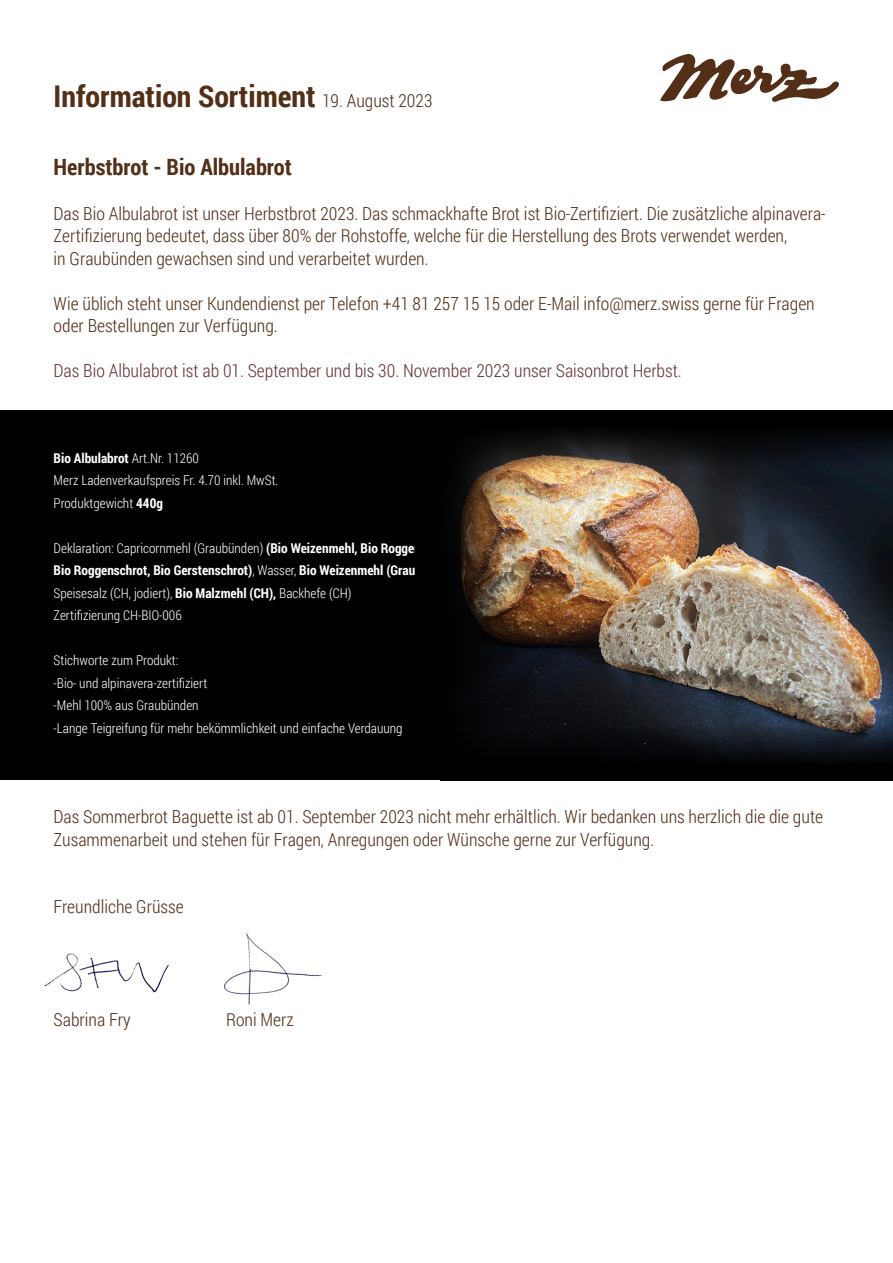
<style>
.page{position:relative;width:893px;height:1263px;background:#fff}
.page>*{position:absolute;margin:0;border:0;box-sizing:border-box;transform-origin:0 0}
.t1{font:700 30px "Roboto Condensed";color:#532f18}
.t2{font:700 22.5px "Roboto Condensed";color:#532f18}
.t3{font:300 18px/22.5px "Roboto Condensed";color:#532f18}
.t4{font:300 18px "Roboto Condensed";color:#633}
.t5{font:300 13.5px/22.5px "Roboto Condensed";color:#fff}
.t6{font:700 13.5px "Roboto Condensed";color:#fff}
.s1{font-weight:300;font-size:18px}
.s2{font-weight:300}
.s3{font-weight:700}
</style>
<div class="page">
<svg style="left:660px;top:54px;width:179px;height:48px"></svg>
<div style="left:0;top:410px;width:893px;height:370px;background:#000"></div>
<img style="left:44px;top:953px;width:125px;height:40px">
<img style="left:225px;top:933px;width:97px;height:72px">
<img style="left:533px;top:486px;width:360px;height:219px">
<img style="left:460px;top:486px;width:73px;height:219px">
<svg style="left:463px;top:432px;width:430px;height:54px"></svg>
<svg style="left:464px;top:705px;width:429px;height:57px"></svg>
<p class="t1" style="left:54px;top:76px;width:380px">Information Sortiment <span class="s1">19. August 2023</span></p>
<p class="t2" style="left:54px;top:151px;width:240px">Herbstbrot - Bio Albulabrot</p>
<p class="t3" style="left:54px;top:202px;width:773px">Das Bio Albulabrot ist unser Herbstbrot 2023. Das schmackhafte Brot ist Bio-Zertifiziert. Die zusätzliche alpinavera-<br>Zertifizierung bedeutet, dass über 80% der Rohstoffe, welche für die Herstellung des Brots verwendet werden,</p>
<p class="t3" style="left:54px;top:247px;width:376px">in Graubünden gewachsen sind und verarbeitet wurden.</p>
<p class="t3" style="left:54px;top:292px;width:763px">Wie üblich steht unser Kundendienst per Telefon +41 81 257 15 15 oder E-Mail info@merz.swiss gerne für Fragen oder Bestellungen zur Verfügung.</p>
<p class="t4" style="left:54px;top:359px;width:630px">Das Bio Albulabrot ist ab 01. September und bis 30. November 2023 unser Saisonbrot Herbst.</p>
<p class="t6" style="left:54px;top:449px;width:147px">Bio Albulabrot <span class="s2">Art.Nr. 11260</span></p>
<p class="t5" style="left:54px;top:469px;width:226px">Merz Ladenverkaufspreis Fr. 4.70 inkl. MwSt.</p>
<p class="t5" style="left:54px;top:491px;width:111px">Produktgewicht <span class="s3">440g</span></p>
<p class="t5" style="left:54px;top:536px;width:398px">Deklaration: Capricornmehl (Graubünden) <span class="s3">(Bio Weizenmehl, Bio Roggenmehl,</span></p>
<p class="t6" style="left:54px;top:561px;width:409px">Bio Roggenschrot, Bio Gerstenschrot)<span class="s2">, Wasser,</span> Bio Weizenmehl (Graubünden),</p>
<p class="t5" style="left:54px;top:581px;width:299px">Speisesalz (CH, jodiert), <span class="s3">Bio Malzmehl (CH),</span> Backhefe (CH)</p>
<p class="t5" style="left:54px;top:604px;width:130px">Zertifizierung CH-BIO-006</p>
<p class="t5" style="left:54px;top:649px;width:126px">Stichworte zum Produkt:</p>
<p class="t5" style="left:54px;top:671px;width:155px">-Bio- und alpinavera-zertifiziert -Mehl 100% aus Graubünden</p>
<p class="t5" style="left:54px;top:716px;width:351px">-Lange Teigreifung für mehr bekömmlichkeit und einfache Verdauung</p>
<p class="t3" style="left:54px;top:805px;width:771px">Das Sommerbrot Baguette ist ab 01. September 2023 nicht mehr erhältlich. Wir bedanken uns herzlich die die gute<br>Zusammenarbeit und stehen für Fragen, Anregungen oder Wünsche gerne zur Verfügung.</p>
<p class="t3" style="left:54px;top:895px;width:131px">Freundliche Grüsse</p>
<p class="t3" style="left:54px;top:1007px;width:78px">Sabrina Fry</p>
<p class="t3" style="left:226px;top:1007px;width:69px">Roni Merz</p>
</div>
